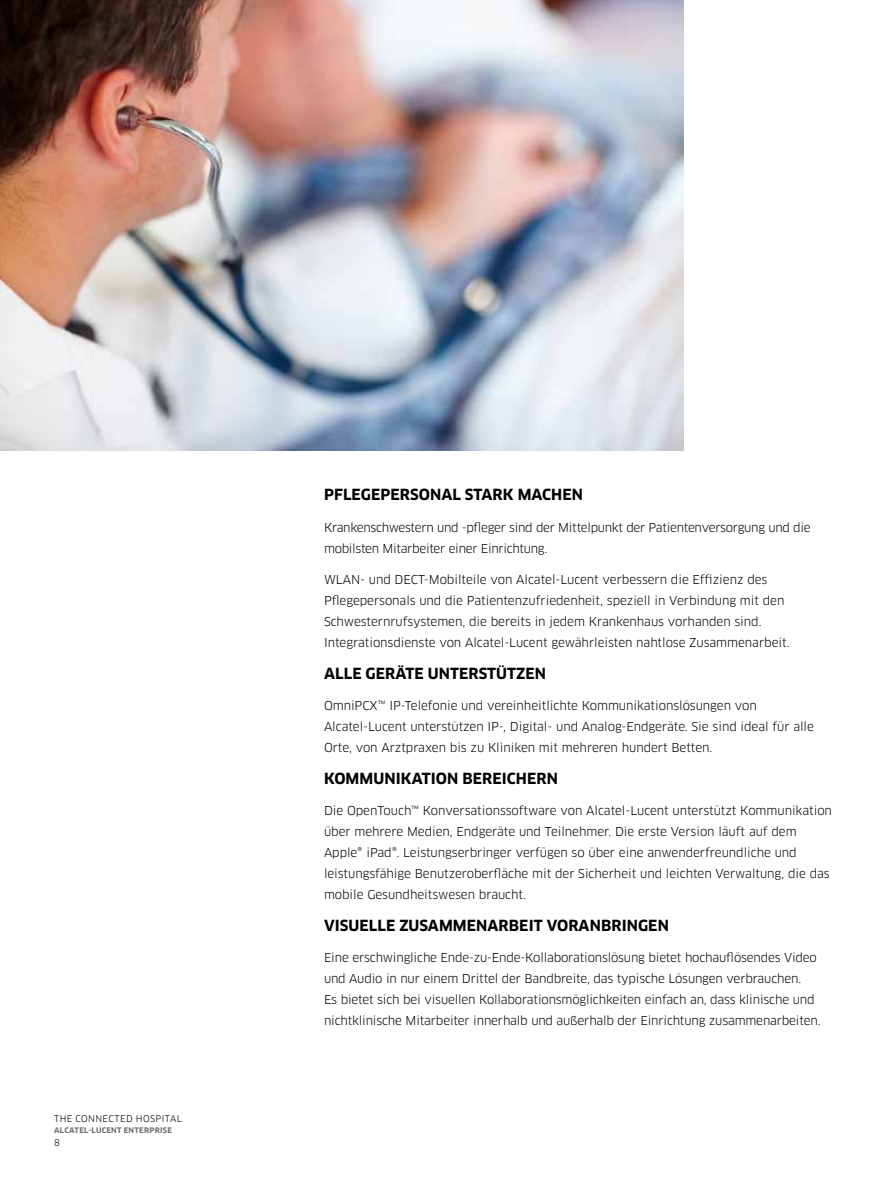
<style>
.page{position:relative;width:891px;height:1188px;background:#fff}
.page>*{position:absolute;margin:0;border:0;box-sizing:border-box;transform-origin:0 0}
.t1{font:700 15px "Clan OT";letter-spacing:.005em;color:#000}
.t2{font:12px/21px "Clan OT";letter-spacing:-.01em;color:#000}
.t3{font:9px "Clan OT";letter-spacing:.04em;color:#000}
.t4{font:700 7.5px "Clan OT";letter-spacing:.035em;color:#6d6e71}
</style>
<div class="page">
<img style="left:0;top:0;width:684px;height:451px">
<p class="t3" style="left:54px;top:1113px;width:127px">the connected hospital</p>
<p class="t4" style="left:54px;top:1126px;width:120px">ALCATEL-LUCENT ENTERPRISE</p>
<p class="t3" style="left:54px;top:1138px;width:7px">8</p>
<p class="t1" style="left:324px;top:486px;width:260px">PFLEGEPERSONAL STARK MACHEN</p>
<p class="t2" style="left:324px;top:517px;width:488px">Krankenschwestern und -pfleger sind der M ittelpunkt der Patientenversorgung und die mobilsten M itarbeiter einer Einrichtung.</p>
<p class="t2" style="left:324px;top:569px;width:79px">WLAN- und DECT</p>
<p class="t2" style="left:324px;top:569px;width:467px;text-indent:100px">-Mobilteile von Alcatel-Lucent verbessern die Effizienz des Pflegepersonals und die Patientenzufriedenheit, speziell in Verbindung mit den Schwesternrufsystemen, die bereits in jedem Krankenhaus vorhanden sind.<br>I ntegrationsdienste von Alcatel-Lucent gewährleisten nahtlose Zusammenarbeit.</p>
<p class="t1" style="left:324px;top:665px;width:224px">ALLE GERÄTE UNTERSTÜTZEN</p>
<p class="t2" style="left:324px;top:695px;width:492px">OmniPCX™ I P-Telefonie und vereinheitlichte Kommunikationslösungen von<br>Alcatel-Lucent unterstützen I P-, D igital- und Analog-Endgeräte. Sie sind ideal für alle<br>Orte, von Arztpraxen bis zu Kliniken mit mehreren hundert Betten.</p>
<p class="t1" style="left:324px;top:770px;width:235px">KOMMUNIKATION BEREICHERN</p>
<p class="t2" style="left:324px;top:800px;width:510px">D ie OpenTouch™ Konversationssoftware von Alcatel-Lucent unterstützt Kommunikation über mehrere Medien, Endgeräte und Teilnehmer. Die erste Version läuft auf dem Apple® iPad®. Leistungserbringer verfügen so über eine anwenderfreundliche und leistungsfähige Benutzeroberfläche mit der Sicherheit und leichten Verwaltung, die das mobile Gesundheitswesen braucht.</p>
<p class="t1" style="left:324px;top:917px;width:346px">VISUELLE ZUSAMM ENARBEIT VORANBRINGEN</p>
<p class="t2" style="left:324px;top:947px;width:498px">Eine erschwingliche Ende-zu-Ende-Kollaborationslösung bietet hochauflösendes Video und Audio in nur einem Drittel der Bandbreite, das typische Lösungen verbrauchen.<br>Es bietet sich bei visuellen Kollaborationsmöglichkeiten einfach an, dass klinische und nichtklinische M itarbeiter innerhalb und außerhalb der Einrichtung zusammenarbeiten.</p>
</div>
